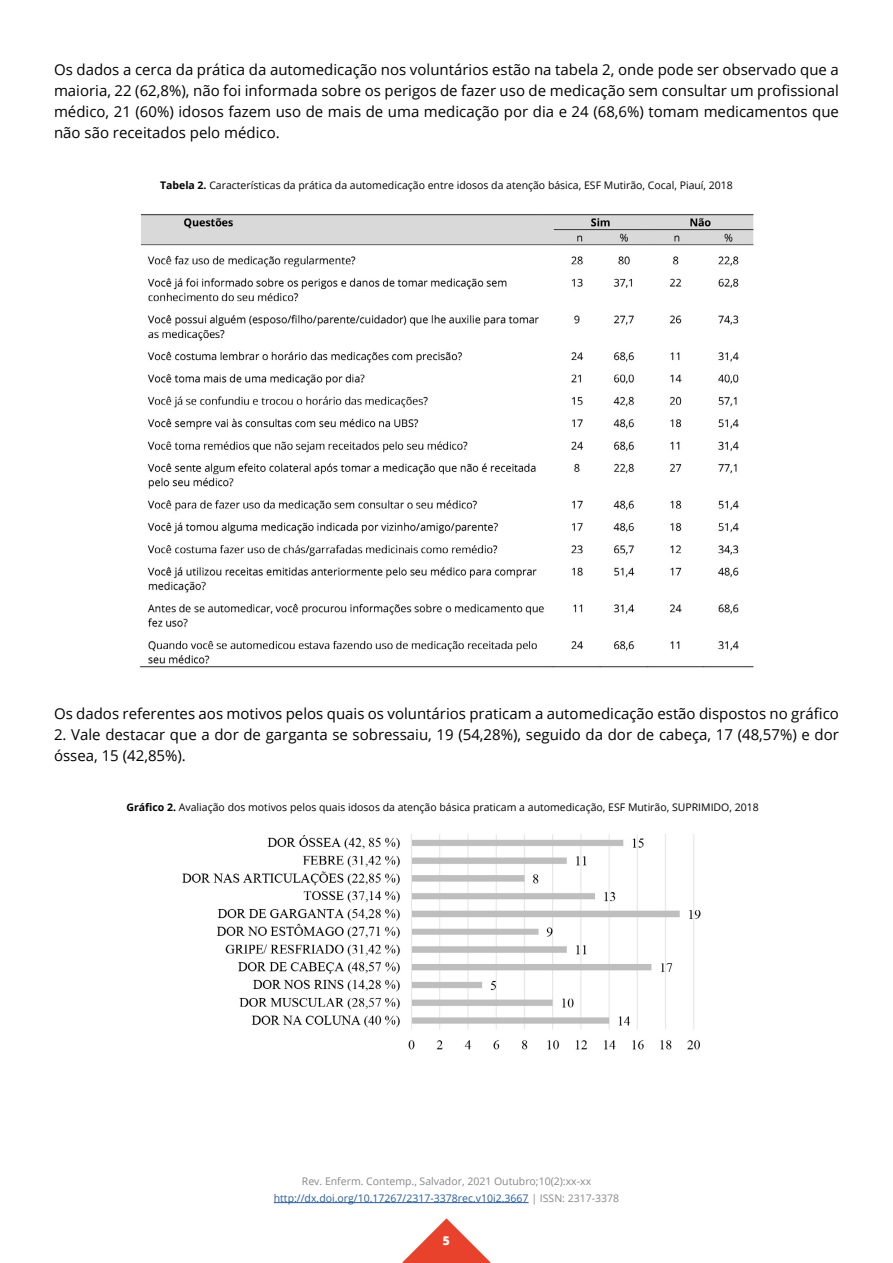
<style>
.page{position:relative;width:893px;height:1263px;background:#fff}
.page>*{position:absolute;margin:0;border:0;box-sizing:border-box;transform-origin:0 0}
.t1{font:15px/21px "Open Sans";color:#000;text-align:justify}
.t2{font:800 12px "Open Sans";color:#fff}
.t3{font:10.5px "Open Sans";color:#000}
.t4{font:10.5px/16.5px "Open Sans";color:#878787;text-align:center}
.s1{font-weight:700}
.s2{color:#275b9b}
</style>
<div class="page">
<svg style="left:402px;top:1218px;width:89px;height:45px"></svg>
<hr style="left:274px;top:1202px;width:255px;height:1px;background:#275b9b">
<img style="left:182px;top:834px;width:519px;height:216px">
<img style="left:139px;top:214px;width:615px;height:454px">
<p class="t1" style="left:54px;top:59px;width:786px">Os dados a cerca da prática da automedicação nos voluntários estão na tabela 2, onde pode ser observado que a maioria, 22 (62,8%), não foi informada sobre os perigos de fazer uso de medicação sem consultar um profissional médico, 21 (60%) idosos fazem uso de mais de uma medicação por dia e 24 (68,6%) tomam medicamentos que não são receitados pelo médico.</p>
<p class="t3" style="left:160px;top:178px;width:574px"><span class="s1">Tabela 2.</span> Características da prática da automedicação entre idosos da atenção básica, ESF Mutirão, Cocal, Piauí, 2018</p>
<p class="t1" style="left:54px;top:702px;width:786px">Os dados referentes aos motivos pelos quais os voluntários praticam a automedicação estão dispostos no gráfico</p>
<p class="t1" style="left:54px;top:723px;width:786px">2. Vale destacar que a dor de garganta se sobressaiu, 19 (54,28%), seguido da dor de cabeça, 17 (48,57%) e dor óssea, 15 (42,85%).</p>
<p class="t3" style="left:127px;top:800px;width:634px"><span class="s1">Gráfico 2.</span> Avaliação dos motivos pelos quais idosos da atenção básica praticam a automedicação, ESF Mutirão, SUPRIMIDO, 2018</p>
<p class="t4" style="left:274px;top:1173px;width:347px">Rev. Enferm. Contemp., Salvador, 2021 Outubro;10(2):xx-xx <span class="s2">http://dx.doi.org/10.17267/2317-3378rec.v10i2.3667</span> | ISSN: 2317-3378</p>
<p class="t2" style="left:443px;top:1232px;width:9px">5</p>
</div>
